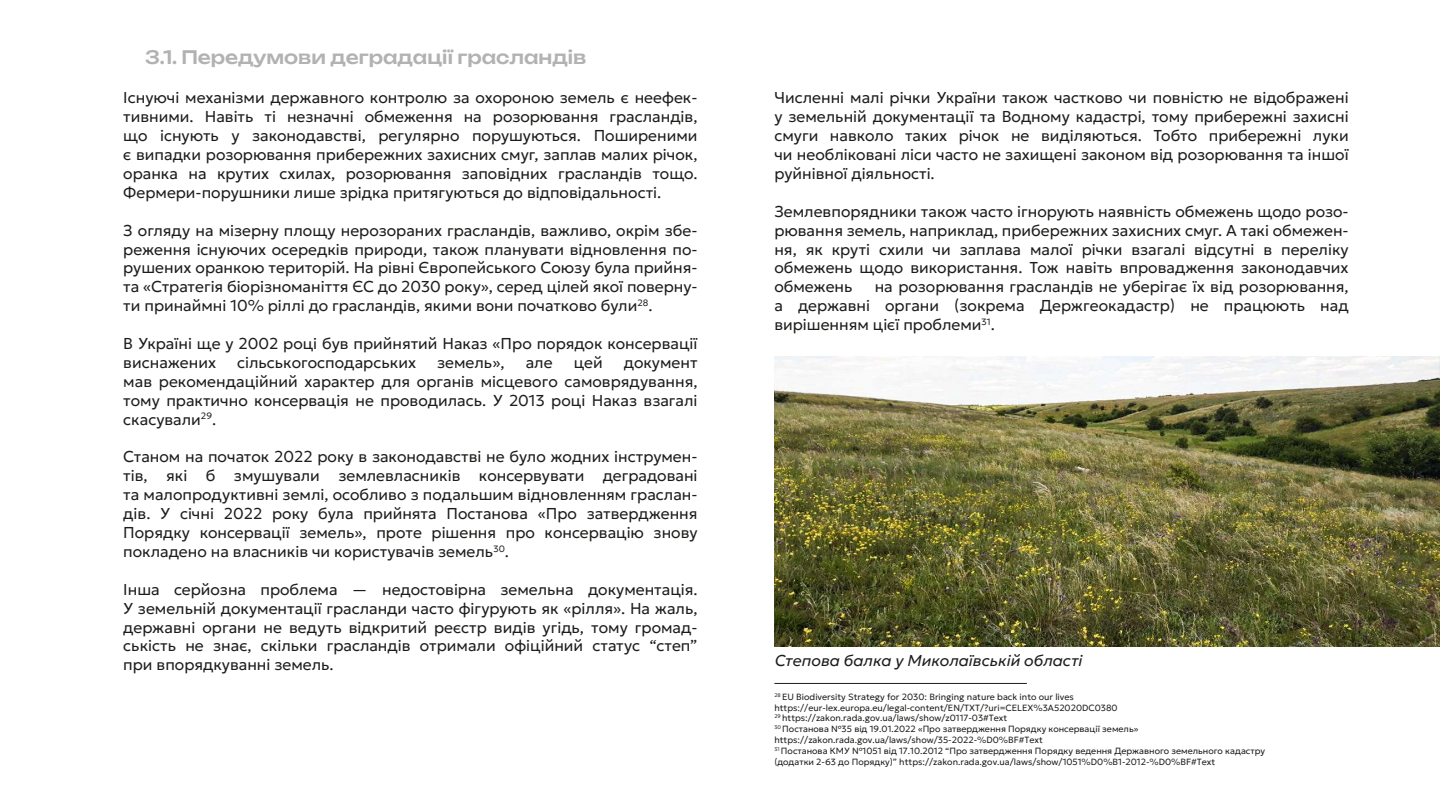
<style>
.page{position:relative;width:1440px;height:810px;background:#fff}
.page>*{position:absolute;margin:0;border:0;box-sizing:border-box;transform-origin:0 0}
.t1{font:500 18px "Unbounded";color:#b2b2b2}
.t2{font:100 15.75px/18.9px "Geologica";color:#1d1d1b;text-align:justify}
.t3{font:100 9px/10.8px "Geologica";color:#1d1d1b}
</style>
<div class="page">
<hr style="left:774px;top:683px;width:253px;height:1px;background:#1d1d1b">
<img style="left:774px;top:357px;width:666px;height:290px">
<p class="t1" style="left:145px;top:43px;width:443px">3.1. Передумови деградації грасландів</p>
<p class="t2" style="left:123px;top:87px;width:576px">Існуючі механізми державного контролю за охороною земель є неефек&shy;тивними. Навіть ті незначні обмеження на розорювання грасландів, що існують у законодавстві, регулярно порушуються. Поширеними є випадки розорювання прибережних захисних смуг, заплав малих річок, оранка на крутих схилах, розорювання заповідних грасландів тощо.<br>Фермери-порушники лише зрідка притягуються до відповідальності.</p>
<p class="t2" style="left:123px;top:219px;width:576px">З огляду на мізерну площу нерозораних грасландів, важливо, окрім збе&shy;реження існуючих осередків природи, також планувати відновлення по&shy;рушених оранкою територій. На рівні Європейського Союзу була прийня&shy;та «Стратегія біорізноманіття ЄС до 2030 року», серед цілей якої поверну&shy;ти принаймні 10% ріллі до грасландів, якими вони початково були<sup>28</sup>.</p>
<p class="t2" style="left:123px;top:333px;width:576px">В Україні ще у 2002 році був прийнятий Наказ «Про порядок консервації виснажених</p>
<p class="t2" style="left:237px;top:351px;width:180px">сільськогосподарських</p>
<p class="t2" style="left:437px;top:351px;width:69px">земель»,</p>
<p class="t2" style="left:526px;top:351px;width:28px">але</p>
<p class="t2" style="left:574px;top:351px;width:30px">цей</p>
<p class="t2" style="left:123px;top:351px;width:576px;text-indent:501px">документ мав рекомендаційний характер для органів місцевого самоврядування, тому практично консервація не проводилась. У 2013 році Наказ взагалі скасували<sup>29</sup>.</p>
<p class="t2" style="left:123px;top:446px;width:576px">Станом на початок 2022 року в законодавстві не було жодних інструмен&shy;тів, які б змушували землевласників консервувати деградовані та малопродуктивні землі, особливо з подальшим відновленням граслан&shy;дів. У січні 2022 року була прийнята Постанова «Про затвердження Порядку консервації земель», проте рішення про консервацію знову покладено на власників чи користувачів земель<sup>30</sup>.</p>
<p class="t2" style="left:123px;top:578px;width:576px">Інша серйозна проблема — недостовірна земельна документація.<br>У земельній документації грасланди часто фігурують як «рілля». На жаль, державні органи не ведуть відкритий реєстр видів угідь, тому громад&shy;ськість не знає, скільки грасландів отримали офіційний статус “степ” при впорядкуванні земель.</p>
<p class="t2" style="left:774px;top:87px;width:576px">Численні малі річки України також частково чи повністю не відображені у земельній документації та Водному кадастрі, тому прибережні захисні смуги навколо таких річок не виділяються. Тобто прибережні луки чи необліковані ліси часто не захищені законом від розорювання та іншої руйнівної діяльності.</p>
<p class="t2" style="left:774px;top:200px;width:576px">Землевпорядники також часто ігнорують наявність обмежень щодо розо&shy;рювання земель, наприклад, прибережних захисних смуг. А такі обмежен&shy;ня, як круті схили чи заплава малої річки взагалі відсутні в переліку обмежень щодо використання. Тож навіть впровадження законодавчих обмежень</p>
<p class="t2" style="left:774px;top:276px;width:576px;text-indent:100px">на розорювання грасландів не уберігає їх від розорювання, а державні органи (зокрема Держгеокадастр) не працюють над вирішенням цієї проблеми<sup>31</sup>.</p>
<p class="t2" style="left:775px;top:650px;width:309px">Степова балка у Миколаївській області</p>
<p class="t3" style="left:774px;top:690px;width:492px"><sup>28</sup> EU Biodiversity Strategy for 2030: Bringing nature back into our lives https://eur-lex.europa.eu/legal-content/EN/TXT/?uri=CELEX%3A52020DC0380<br><sup>29</sup> https://zakon.rada.gov.ua/laws/show/z0117-03#Text<br><sup>30</sup> Постанова №35 від 19.01.2022 «Про затвердження Порядку консервації земель» https://zakon.rada.gov.ua/laws/show/35-2022-%D0%BF#Text<br><sup>31</sup> Постанова КМУ №1051 від 17.10.2012 “Про затвердження Порядку ведення Державного земельного кадастру (додатки 2-63 до Порядку)” https://zakon.rada.gov.ua/laws/show/1051%D0%B1-2012-%D0%BF#Text</p>
</div>
